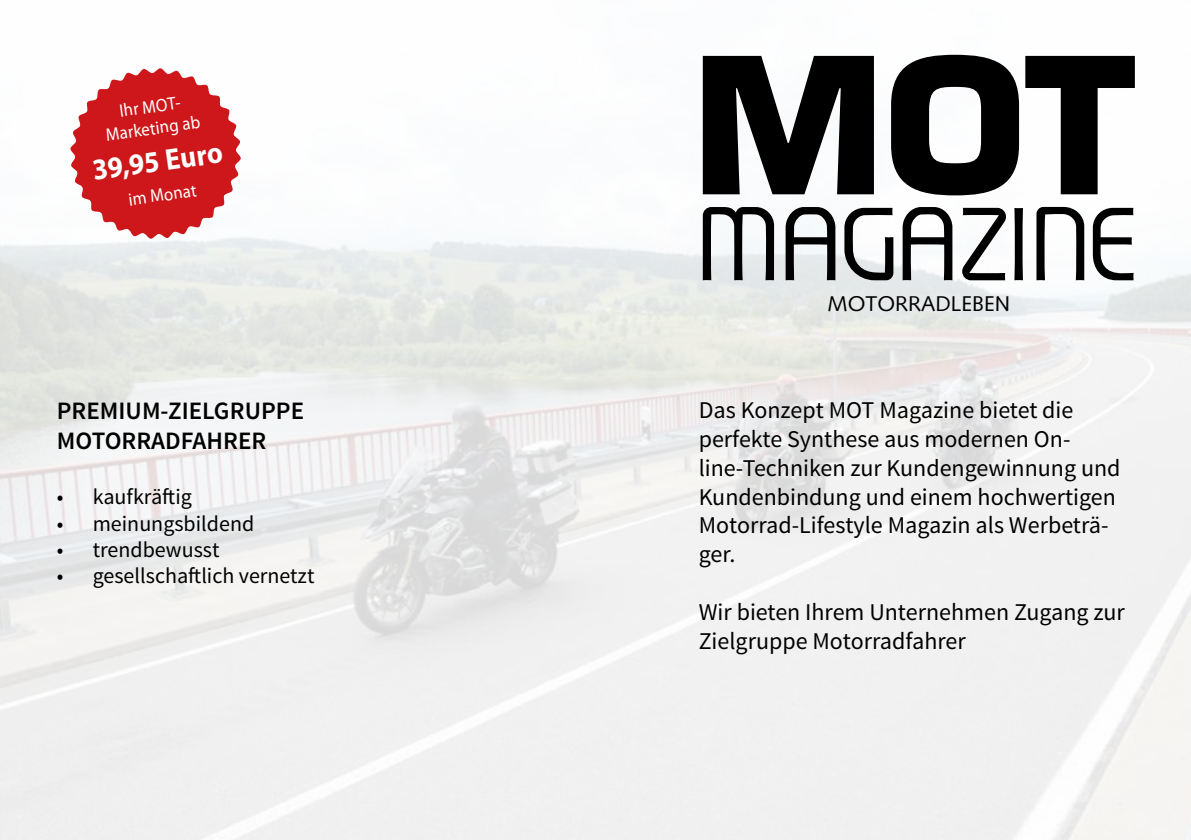
<style>
.page{position:relative;width:1191px;height:840px;background:#fff}
.page>*{position:absolute;margin:0;border:0;box-sizing:border-box;transform-origin:0 0}
.t1{font:700 30px "Myriad Pro";color:#fff;scale:.92 1}
.t2{font:600 25px/30px "Source Sans Pro";color:#000}
.t3{font:24px/28.8px "Source Sans Pro";color:#000}
.t4{font:22px "Source Sans Pro";color:#000}
.t5{font:21.4px "Syntax";color:#000}
.t6{font:18.2px/21.8px "Myriad Pro";color:#fff;text-align:center;scale:.92 1}
</style>
<div class="page">
<img style="left:0;top:54px;width:1191px;height:785px">
<svg style="left:70px;top:68px;width:171px;height:171px"></svg>
<svg style="left:703px;top:207px;width:430px;height:73px"></svg>
<svg style="left:703px;top:55px;width:431px;height:140px;fill:#000"></svg>
<p class="t6" style="left:102px;top:102px;width:104px;rotate:-8deg">Ihr MOT-<br>Marketing ab</p>
<p class="t1" style="left:90px;top:151px;width:144px;rotate:-8deg">39,95 Euro</p>
<p class="t6" style="left:127px;top:189px;width:76px;rotate:-8deg">im Monat</p>
<p class="t2" style="left:57px;top:396px;width:249px">PREMIUM-ZIELGRUPPE<br>MOTORRADFAHRER</p>
<p class="t4" style="left:57px;top:483px;width:137px">• kaufkräftig</p>
<p class="t4" style="left:57px;top:509px;width:199px">• meinungsbildend</p>
<p class="t4" style="left:57px;top:535px;width:164px">• trendbewusst</p>
<p class="t4" style="left:57px;top:562px;width:259px">• gesellschaftlich vernetzt</p>
<p class="t5" style="left:827px;top:290px;width:184px">MOTORRADLEBEN</p>
<p class="t3" style="left:698px;top:396px;width:423px">Das Konzept MOT Magazine bietet die perfekte Synthese aus modernen On&shy;line-Techniken zur Kundengewinnung und Kundenbindung und einem hochwertigen Motorrad-Lifestyle Magazin als Werbeträ&shy;ger.</p>
<p class="t3" style="left:698px;top:597px;width:428px">Wir bieten Ihrem Unternehmen Zugang zur<br>Zielgruppe Motorradfahrer</p>
</div>
